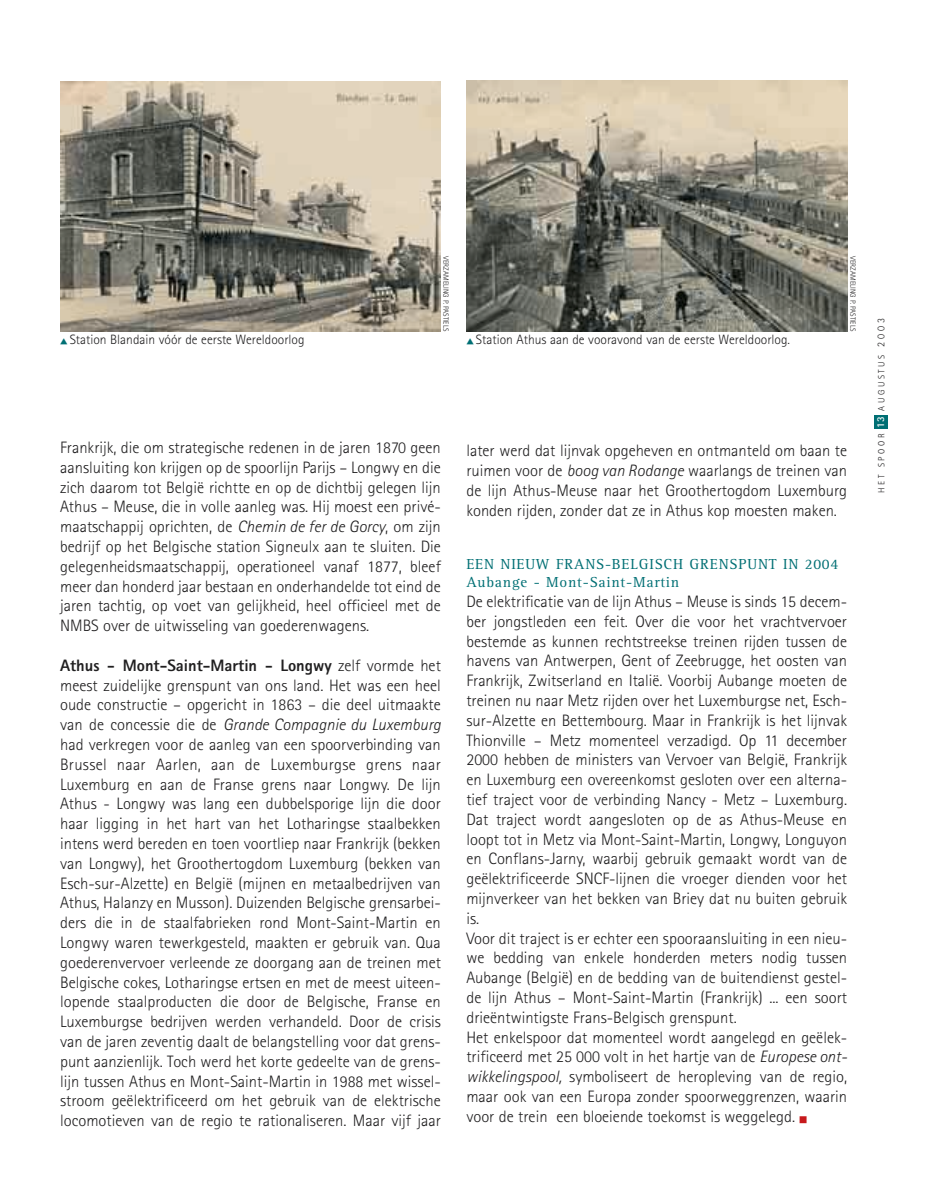
<style>
.page{position:relative;width:926px;height:1203px;background:#fff}
.page>*{position:absolute;margin:0;border:0;box-sizing:border-box;transform-origin:0 0}
.t1{font:300 16.5px/19.8px "Rotis Sans Serif";color:#201f20;text-align:justify}
.t2{font:15px/18px "Rotis Serif";letter-spacing:.05em;color:#006f74}
.t3{font:300 13.5px "Rotis Sans Serif";color:#201f20}
.t4{font:700 10.5px "Rotis Sans Serif";color:#fff}
.t5{font:300 9px "Rotis Sans Serif";letter-spacing:.29em;color:#201f20}
.t6{font:300 7.5px "Rotis Sans Serif";color:#201f20}
.s1{color:#006f74}
.s2{font-style:italic}
.s3{font-weight:800}
.s4{color:#c7191c}
.s5{font-size:10.5px}
</style>
<div class="page">
<svg style="left:60px;top:80px;width:828px;height:349px"></svg>
<p class="t6" style="left:449px;top:256px;width:76px;rotate:90deg">VERZAMELING P. PASTIELS</p>
<p class="t6" style="left:855px;top:256px;width:76px;rotate:90deg">VERZAMELING P. PASTIELS</p>
<p class="t3" style="left:60px;top:335px;width:246px"><span class="s1">▲</span> Station Blandain vóór de eerste Wereldoorlog</p>
<p class="t3" style="left:466px;top:335px;width:325px"><span class="s1">▲</span> Station Athus aan de vooravond van de eerste Wereldoorlog.</p>
<p class="t1" style="left:60px;top:439px;width:382px">Frankrijk, die om strategische redenen in de jaren 1870 geen aansluiting kon krijgen op de spoorlijn Parijs – Longwy en die zich daarom tot België richtte en op de dichtbij gelegen lijn Athus – Meuse, die in volle aanleg was. Hij moest een privé&shy;maatschappij oprichten, de <span class="s2">Chemin de fer de Gorcy</span>, om zijn bedrijf op het Belgische station Signeulx aan te sluiten. Die gelegenheidsmaatschappij, operationeel vanaf 1877, bleef meer dan honderd jaar bestaan en onderhandelde tot eind de jaren tachtig, op voet van gelijkheid, heel officieel met de NMBS over de uitwisseling van goederenwagens.</p>
<p class="t1" style="left:60px;top:657px;width:382px"><span class="s3">Athus - Mont-Saint-Martin - Longwy</span> zelf vormde het meest zuidelijke grenspunt van ons land. Het was een heel oude constructie – opgericht in 1863 – die deel uitmaakte van de concessie die de <span class="s2">Grande Compagnie du Luxemburg </span>had verkregen voor de aanleg van een spoorverbinding van Brussel naar Aarlen, aan de Luxemburgse grens naar Luxemburg en aan de Franse grens naar Longwy. De lijn Athus - Longwy was lang een dubbelsporige lijn die door haar ligging in het hart van het Lotharingse staalbekken intens werd bereden en toen voortliep naar Frankrijk (bekken van Longwy), het Groothertogdom Luxemburg (bekken van Esch-sur-Alzette) en België (mijnen en metaalbedrijven van Athus, Halanzy en Musson). Duizenden Belgische grensarbei&shy;ders die in de staalfabrieken rond Mont-Saint-Martin en Longwy waren tewerkgesteld, maakten er gebruik van. Qua goederenvervoer verleende ze doorgang aan de treinen met Belgische cokes, Lotharingse ertsen en met de meest uiteen&shy;lopende staalproducten die door de Belgische, Franse en Luxemburgse bedrijven werden verhandeld. Door de crisis van de jaren zeventig daalt de belangstelling voor dat grens&shy;punt aanzienlijk. Toch werd het korte gedeelte van de grens&shy;lijn tussen Athus en Mont-Saint-Martin in 1988 met wissel&shy;stroom geëlektrificeerd om het gebruik van de elektrische locomotieven van de regio te rationaliseren. Maar vijf jaar</p>
<p class="t1" style="left:466px;top:442px;width:382px">later werd dat lijnvak opgeheven en ontmanteld om baan te ruimen voor de <span class="s2">boog van Rodange</span> waarlangs de treinen van de lijn Athus-Meuse naar het Groothertogdom Luxemburg konden rijden, zonder dat ze in Athus kop moesten maken.</p>
<p class="t2" style="left:466px;top:556px;width:373px">EEN NIEUW FRANS-BELGISCH GRENSPUNT IN 2004<br>Aubange - Mont-Saint-Martin</p>
<p class="t1" style="left:466px;top:593px;width:382px;text-align:left">De elektrificatie van de lijn Athus – Meuse is sinds 15 decem&shy;ber jongstleden een feit. Over die voor het vrachtvervoer bestemde as kunnen rechtstreekse treinen rijden tussen de havens van Antwerpen, Gent of Zeebrugge, het oosten van Frankrijk, Zwitserland en Italië. Voorbij Aubange moeten de treinen nu naar Metz rijden over het Luxemburgse net, Esch&shy;sur-Alzette en Bettembourg. Maar in Frankrijk is het lijnvak Thionville – Metz momenteel verzadigd. Op 11 december 2000 hebben de ministers van Vervoer van België, Frankrijk en Luxemburg een overeenkomst gesloten over een alterna&shy;tief traject voor de verbinding Nancy - Metz – Luxemburg.<br>Dat traject wordt aangesloten op de as Athus-Meuse en loopt tot in Metz via Mont-Saint-Martin, Longwy, Longuyon en Conflans-Jarny, waarbij gebruik gemaakt wordt van de geëlektrificeerde SNCF-lijnen die vroeger dienden voor het mijnverkeer van het bekken van Briey dat nu buiten gebruik is.<br>Voor dit traject is er echter een spooraansluiting in een nieu&shy;we bedding van enkele honderden meters nodig tussen Aubange (België) en de bedding van de buitendienst gestel&shy;de lijn Athus – Mont-Saint-Martin (Frankrijk) ... een soort drieëntwintigste Frans-Belgisch grenspunt.<br>Het enkelspoor dat momenteel wordt aangelegd en geëlek&shy;trificeerd met 25 000 volt in het hartje van de <span class="s2">Europese ont&shy;wikkelingspool,</span> symboliseert de heropleving van de regio, maar ook van een Europa zonder spoorweggrenzen, waarin voor de trein een bloeiende toekomst is weggelegd. <span class="s4">■</span></p>
<p class="t5" style="left:878px;top:411px;width:95px;rotate:-90deg">AUGUSTUS <span class="s5">2003</span></p>
<p class="t4" style="left:876px;top:428px;width:13px;rotate:-90deg">13</p>
<p class="t5" style="left:878px;top:493px;width:61px;rotate:-90deg">HET SPOOR</p>
</div>
